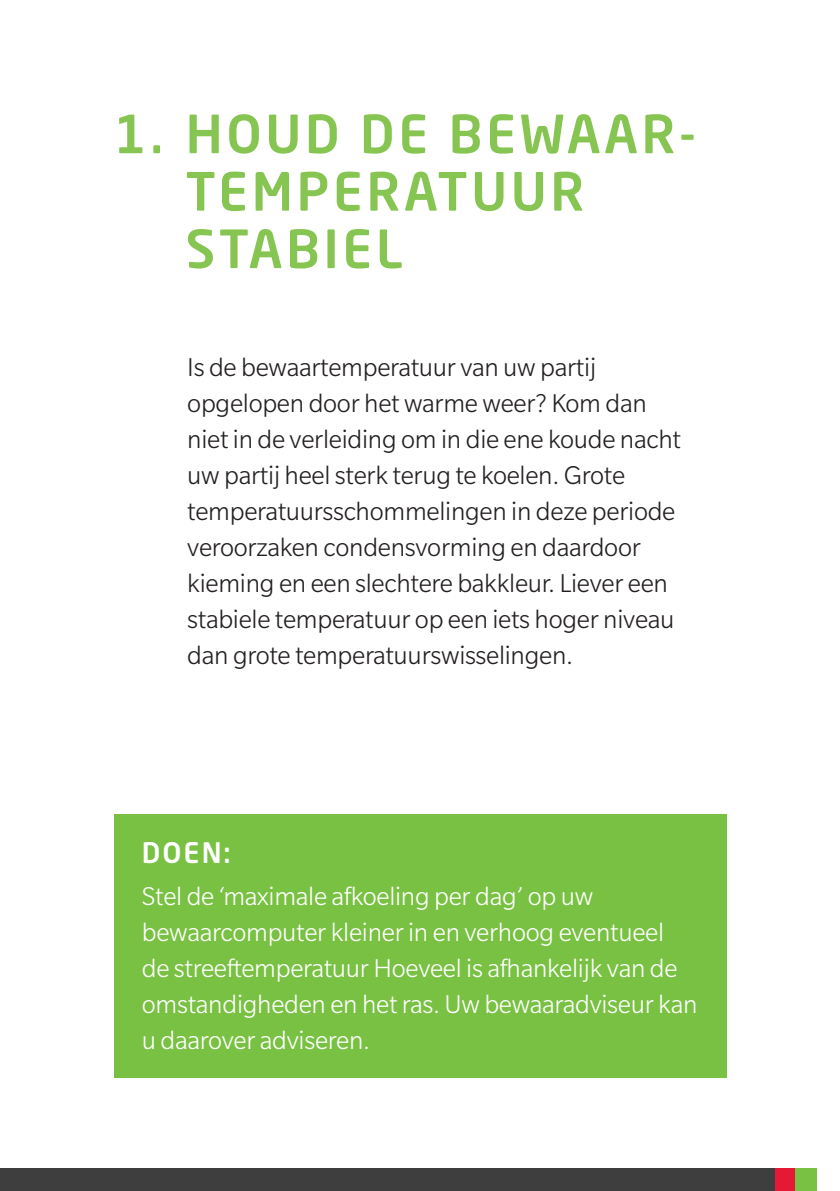
<style>
.page{position:relative;width:840px;height:1191px;background:#fff}
.page>*{position:absolute;margin:0;border:0;box-sizing:border-box;transform-origin:0 0}
.Subjes{font:500 52px/57.4px "Neo Sans Pro";letter-spacing:.07em;color:#86c551}
.Platte_tekst{font:300 28px/36px "Slate Pro";letter-spacing:-.01em;color:#231f20}
.Platte_tekst-2{font:300 28px/36px "Slate Pro";letter-spacing:-.01em;color:#fff}
.Subkop{font:500 28px "Neo Sans Pro";color:#fff}
</style>
<div class="page">
<div style="left:113px;top:813px;width:613px;height:264px;background:#79c142"></div>
<div style="left:773px;top:1169px;width:22px;height:22px;background:#e51836"></div>
<div style="left:795px;top:1169px;width:21px;height:22px;background:#79c142"></div>
<div style="left:0;top:1169px;width:773px;height:22px;background:#3e3e3f"></div>
<p class="Subjes" style="left:185px;top:104px;width:511px;text-indent:-72px">1. HOUD DE BEWAAR-<br>TEMPERATUUR<br>STABIEL</p>
<p class="Platte_tekst" style="left:187px;top:349px;width:495px">Is de bewaartemperatuur van uw partij opgelopen door het warme weer? Kom dan niet in de verleiding om in die ene koude nacht uw partij heel sterk terug te koelen. Grote temperatuursschommelingen in deze periode veroorzaken condensvorming en daardoor kieming en een slechtere bakkleur. Liever een stabiele temperatuur op een iets hoger niveau dan grote temperatuurswisselingen.</p>
<p class="Subkop" style="left:142px;top:835px;width:90px">DOEN:</p>
<p class="Platte_tekst-2" style="left:142px;top:878px;width:557px">Stel de ‘maximale afkoeling per dag’ op uw bewaarcomputer kleiner in en verhoog eventueel de streeftemperatuur Hoeveel is afhankelijk van de omstandigheden en het ras. Uw bewaaradviseur kan u daarover adviseren.</p>
</div>
